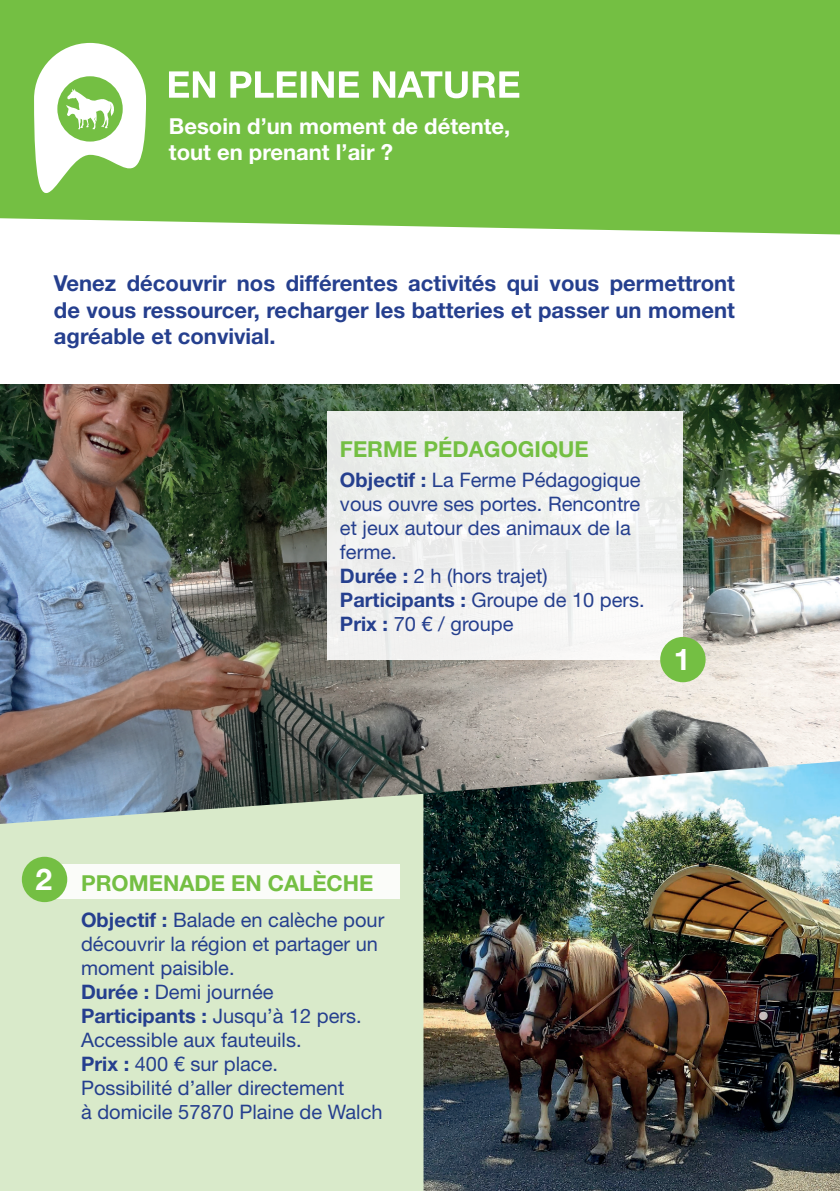
<style>
.page{position:relative;width:840px;height:1191px;background:#fff}
.page>*{position:absolute;margin:0;border:0;box-sizing:border-box;transform-origin:0 0}
.t1{font:700 30px "Helvetica Neue LT Std";color:#fff}
.t2{font:700 22px/26.4px "Helvetica Neue LT Std";color:#253f8e;text-align:justify}
.t3{font:700 22px/26.4px "Helvetica Neue LT Std";color:#fff}
.t4{font:700 22px "Helvetica Neue LT Std";color:#74bf43}
.t5{font:20px/24px "Helvetica Neue LT Std";color:#253f8e}
.s1{font-weight:700}
</style>
<div class="page">
<img style="left:0;top:384px;width:839px;height:382px">
<div style="left:0;top:0;width:839px;height:234px;background:#74bf43"></div>
<svg style="left:169px;top:71px;width:350px;height:27px"></svg>
<svg style="left:34px;top:43px;width:112px;height:191px"></svg>
<svg style="left:0;top:766px;width:423px;height:425px;background:#cbdcc1"></svg>
<div style="left:327px;top:411px;width:355px;height:248px;background:#eff0ef"></div>
<div style="left:659px;top:637px;width:46px;height:45px;background:#74bf43;border-radius:50%"></div>
<img style="left:423px;top:761px;width:416px;height:430px">
<div style="left:44px;top:864px;width:355px;height:34px;background:#fff"></div>
<div style="left:22px;top:856px;width:45px;height:46px;background:#74bf43;border-radius:50%"></div>
<p class="t3" style="left:169px;top:112px;width:342px">Besoin d’un moment de détente, tout en prenant l’air ?</p>
<p class="t2" style="left:54px;top:269px;width:682px">Venez découvrir nos différentes activités qui vous permettront de vous ressourcer, recharger les batteries et passer un moment agréable et convivial.</p>
<p class="t4" style="left:340px;top:436px;width:250px">FERME PÉDAGOGIQUE</p>
<p class="t5" style="left:340px;top:467px;width:306px"><span class="s1">Objectif :</span> La Ferme Pédagogique vous ouvre ses portes. Rencontre et jeux autour des animaux de la ferme.<br><span class="s1">Durée :</span> 2 h (hors trajet)<br><span class="s1">Participants :</span> Groupe de 10 pers.<br><span class="s1">Prix :</span> 70 € / groupe</p>
<h1 class="t1" style="left:673px;top:641px;width:18px">1</h1>
<h1 class="t1" style="left:35px;top:861px;width:18px">2</h1>
<p class="t4" style="left:81px;top:870px;width:294px">PROMENADE EN CALÈCHE</p>
<p class="t5" style="left:81px;top:907px;width:304px"><span class="s1">Objectif :</span> Balade en calèche pour découvrir la région et partager un moment paisible.<br><span class="s1">Durée :</span> Demi journée<br><span class="s1">Participants :</span> Jusqu’à 12 pers.<br>Accessible aux fauteuils.<br><span class="s1">Prix :</span> 400 € sur place.<br>Possibilité d’aller directement<br>à domicile 57870 Plaine de Walch</p>
</div>
